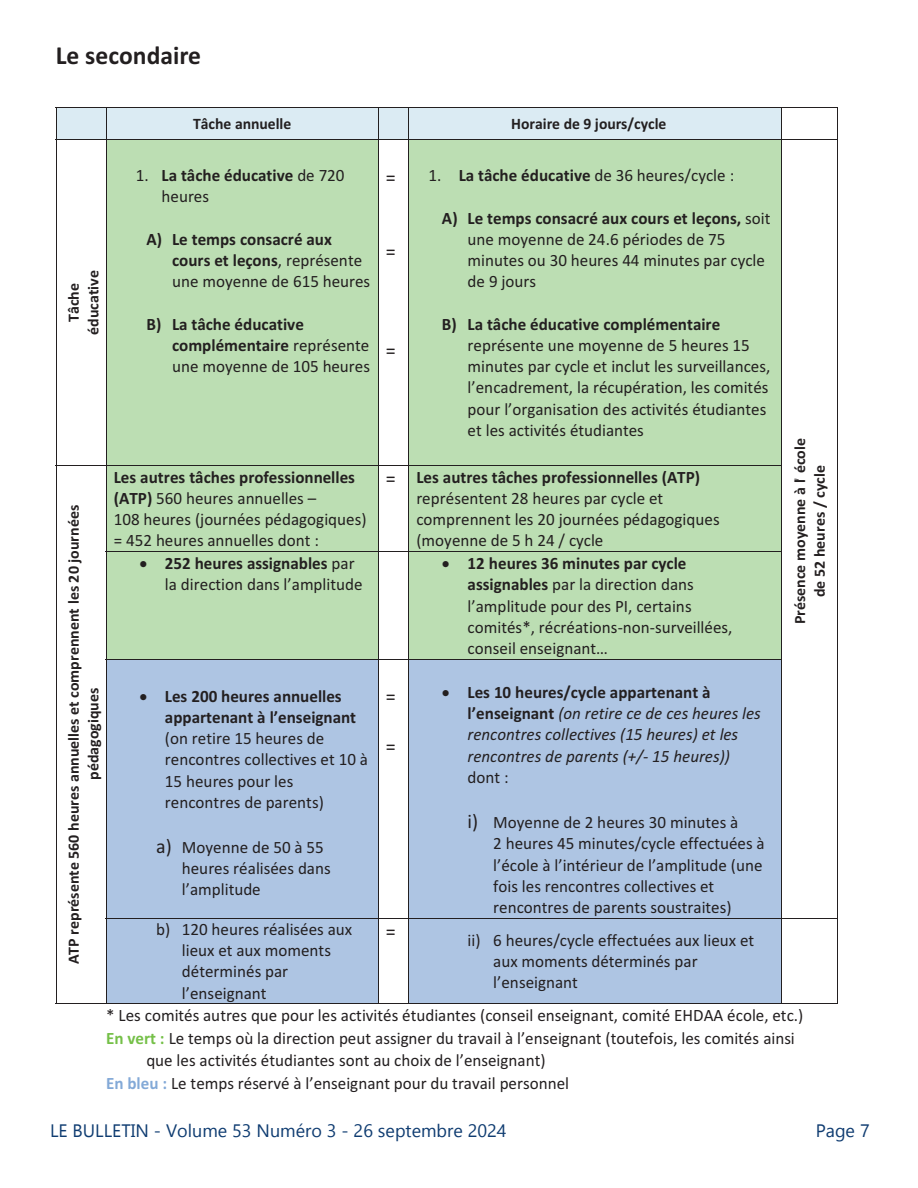
<style>
.page{position:relative;width:918px;height:1188px;background:#fff}
.page>*{position:absolute;margin:0;border:0;box-sizing:border-box;transform-origin:0 0}
.t1{font:26.1px "Calibri Bold 3";color:#231f20}
.t2{font:20.4px "Calibri 4";color:#231f20}
.t3{font:18px "Gadugi";color:#0f3c71}
.t4{font:17.4px/21.1px "Calibri 4";color:#231f20}
.t5{font:17.4px/21.5px "Calibri 5";color:#231f20}
.t6{font:17.4px/21.3px "Calibri Bold 3";color:#231f20}
.t7{font:italic 17.4px/21.3px "Calibri";color:#231f20}
.t8{font:16.05px "Calibri Bold 3";color:#231f20}
.t9{font:15.75px/19.6px "Calibri Bold 3";color:#231f20;text-align:center}
.s1{font-family:"Calibri 4"}
.s2{font-family:"Calibri Bold 3"}
.s3{font-family:"Calibri 5"}
.s4{font-size:20.4px}
.s5{font-family:"Calibri Bold 4"}
.s6{font-family:"Calibri Bold 3";font-style:normal}
.s7{font-family:"Calibri Bold 4";font-style:normal}
.s8{font-family:"Calibri 4";font-style:normal}
.s9{font-family:"Calibri Bold 3";color:#75c048}
.s10{font-family:"Calibri Bold 3";color:#83a9d7}
</style>
<div class="page">
<div style="left:56px;top:108px;width:50px;height:31px;background:#dbebf3"></div>
<div style="left:106px;top:108px;width:272px;height:31px;background:#dbebf3"></div>
<div style="left:379px;top:108px;width:29px;height:31px;background:#dbebf3"></div>
<div style="left:409px;top:108px;width:372px;height:31px;background:#dbebf3"></div>
<hr style="left:56px;top:107px;width:322px;height:1px;background:#231f20">
<hr style="left:378px;top:107px;width:460px;height:1px;background:#231f20">
<hr style="left:56px;top:108px;width:1px;height:31px;background:#231f20">
<hr style="left:106px;top:108px;width:1px;height:31px;background:#231f20">
<hr style="left:378px;top:108px;width:1px;height:31px;background:#231f20">
<hr style="left:408px;top:108px;width:1px;height:31px;background:#231f20">
<hr style="left:781px;top:108px;width:1px;height:31px;background:#231f20">
<hr style="left:837px;top:108px;width:1px;height:31px;background:#231f20">
<div style="left:106px;top:140px;width:272px;height:325px;background:#bcdeb3"></div>
<div style="left:409px;top:140px;width:372px;height:325px;background:#bcdeb3"></div>
<hr style="left:56px;top:139px;width:322px;height:1px;background:#231f20">
<hr style="left:378px;top:139px;width:460px;height:1px;background:#231f20">
<hr style="left:56px;top:140px;width:1px;height:325px;background:#231f20">
<hr style="left:106px;top:140px;width:1px;height:325px;background:#231f20">
<hr style="left:378px;top:140px;width:1px;height:325px;background:#231f20">
<hr style="left:408px;top:140px;width:1px;height:325px;background:#231f20">
<hr style="left:781px;top:140px;width:1px;height:325px;background:#231f20">
<hr style="left:837px;top:140px;width:1px;height:325px;background:#231f20">
<div style="left:106px;top:466px;width:272px;height:85px;background:#bcdeb3"></div>
<div style="left:409px;top:466px;width:372px;height:85px;background:#bcdeb3"></div>
<hr style="left:56px;top:465px;width:322px;height:1px;background:#231f20">
<hr style="left:378px;top:465px;width:404px;height:1px;background:#231f20">
<hr style="left:56px;top:466px;width:1px;height:85px;background:#231f20">
<hr style="left:106px;top:466px;width:1px;height:85px;background:#231f20">
<hr style="left:378px;top:466px;width:1px;height:85px;background:#231f20">
<hr style="left:408px;top:466px;width:1px;height:85px;background:#231f20">
<hr style="left:781px;top:466px;width:1px;height:85px;background:#231f20">
<hr style="left:837px;top:466px;width:1px;height:85px;background:#231f20">
<div style="left:106px;top:552px;width:272px;height:107px;background:#bcdeb3"></div>
<div style="left:409px;top:552px;width:372px;height:107px;background:#bcdeb3"></div>
<hr style="left:106px;top:551px;width:272px;height:1px;background:#231f20">
<hr style="left:378px;top:551px;width:404px;height:1px;background:#231f20">
<hr style="left:56px;top:552px;width:1px;height:107px;background:#231f20">
<hr style="left:106px;top:552px;width:1px;height:107px;background:#231f20">
<hr style="left:378px;top:552px;width:1px;height:107px;background:#231f20">
<hr style="left:408px;top:552px;width:1px;height:107px;background:#231f20">
<hr style="left:781px;top:552px;width:1px;height:107px;background:#231f20">
<hr style="left:837px;top:552px;width:1px;height:107px;background:#231f20">
<div style="left:106px;top:659px;width:272px;height:259px;background:#aec5e3"></div>
<div style="left:409px;top:659px;width:372px;height:259px;background:#aec5e3"></div>
<hr style="left:106px;top:659px;width:272px;height:1px;background:#231f20">
<hr style="left:378px;top:659px;width:404px;height:1px;background:#231f20">
<hr style="left:56px;top:659px;width:1px;height:259px;background:#231f20">
<hr style="left:106px;top:659px;width:1px;height:259px;background:#231f20">
<hr style="left:378px;top:659px;width:1px;height:259px;background:#231f20">
<hr style="left:408px;top:659px;width:1px;height:259px;background:#231f20">
<hr style="left:781px;top:659px;width:1px;height:259px;background:#231f20">
<hr style="left:837px;top:659px;width:1px;height:259px;background:#231f20">
<div style="left:106px;top:919px;width:272px;height:84px;background:#aec5e3"></div>
<div style="left:409px;top:919px;width:372px;height:84px;background:#aec5e3"></div>
<hr style="left:106px;top:918px;width:272px;height:1px;background:#231f20">
<hr style="left:378px;top:918px;width:460px;height:1px;background:#231f20">
<hr style="left:56px;top:919px;width:1px;height:85px;background:#231f20">
<hr style="left:56px;top:1004px;width:50px;height:1px;background:#231f20">
<hr style="left:106px;top:919px;width:1px;height:85px;background:#231f20">
<hr style="left:106px;top:1004px;width:272px;height:1px;background:#231f20">
<hr style="left:378px;top:919px;width:1px;height:85px;background:#231f20">
<hr style="left:408px;top:919px;width:1px;height:85px;background:#231f20">
<hr style="left:409px;top:1004px;width:372px;height:1px;background:#231f20">
<hr style="left:781px;top:919px;width:1px;height:85px;background:#231f20">
<hr style="left:782px;top:1004px;width:55px;height:1px;background:#231f20">
<hr style="left:837px;top:919px;width:1px;height:85px;background:#231f20">
<p class="t1" style="left:56px;top:46px;width:147px">Le secondaire</p>
<p class="t8" style="left:193px;top:118px;width:100px">Tâche annuelle</p>
<p class="t8" style="left:511px;top:118px;width:157px">Horaire de 9 jours/cycle</p>
<p class="t9" style="left:65px;top:335px;width:66px;rotate:-90deg">Tâche éducative</p>
<p class="t6" style="left:162px;top:166px;width:184px;text-indent:-26px"><span class="s1">1.</span> La tâche éducative <span class="s1">de 720 heures</span></p>
<p class="t6" style="left:172px;top:230px;width:200px;text-indent:-26px">A) Le temps consacré aux cours et leçons<span class="s1">, représente une moyenne de 615 heures</span></p>
<p class="t6" style="left:172px;top:315px;width:200px;text-indent:-26px">B) La tâche éducative complémentaire <span class="s1">représente une moyenne de 105 heures</span></p>
<p class="t2" style="left:386px;top:170px;width:11px">=</p>
<p class="t2" style="left:386px;top:244px;width:11px">=</p>
<p class="t2" style="left:386px;top:343px;width:11px">=</p>
<p class="t4" style="left:428px;top:166px;width:307px">1. <span class="s2">La tâche éducative</span> de 36 heures/cycle :</p>
<p class="t4" style="left:468px;top:209px;width:304px;text-indent:-26px"><span class="s2">A) Le temps consacré aux cours et leçons,</span> soit une moyenne de 24.6 périodes de 75 minutes ou 30 heures 44 minutes par cycle de 9 jours</p>
<p class="t4" style="left:468px;top:315px;width:304px;text-indent:-26px"><span class="s2">B) La tâche éducative complémentaire </span>représente une moyenne de 5 heures 15 minutes par cycle et inclut les surveillances, <span class="s3">l’encadrement, la récupération, les comités pour l’organisation</span> des activités étudiantes et les activités étudiantes</p>
<p class="t9" style="left:65px;top:964px;width:461px;rotate:-90deg">ATP représente 560 heures annuelles et comprennent les 20 journées pédagogiques</p>
<p class="t4" style="left:114px;top:468px;width:254px"><span class="s2">Les autres tâches professionnelles (ATP)</span> 560 heures annuelles <span class="s3">–<br></span>108 heures (journées pédagogiques) = 452 heures annuelles dont :</p>
<p class="t4" style="left:416px;top:468px;width:305px;text-indent:-30px"><span class="s4">=</span> <span class="s2">Les autres tâches professionnelles (ATP) </span>représentent 28 heures par cycle et comprennent les 20 journées pédagogiques (moyenne de 5 h 24 / cycle</p>
<p class="t5" style="left:165px;top:554px;width:199px;text-indent:-26px">• <span class="s2">252 heures assignables</span> <span class="s1">par </span>la direction dans l’amplitude</p>
<p class="t4" style="left:468px;top:554px;width:266px;text-indent:-26px">• <span class="s2">12 heures 36 minutes par cycle assignables</span> par la direction dans <span class="s3">l’amplitude</span> pour des PI, certains comités*, récréations-non-surveillées, conseil enseignant<span class="s3">…</span></p>
<p class="t4" style="left:165px;top:687px;width:205px;text-indent:-26px">• <span class="s2">Les 200 heures annuelles appartenant à l</span><span class="s5">’enseignant </span>(on retire 15 heures de rencontres collectives et 10 à<br>15 heures pour les rencontres de parents)</p>
<p class="t4" style="left:182px;top:838px;width:150px;text-indent:-26px"><span class="s4">a)</span> Moyenne de 50 à 55 heures réalisées dans <span class="s3">l’amplitude</span></p>
<p class="t7" style="left:468px;top:683px;width:295px;text-indent:-26px">• <span class="s6">Les 10 heures/cycle appartenant à </span><span class="s7">l’enseignant</span> (on retire ce de ces heures les rencontres collectives (15 heures) et les rencontres de parents (+/- 15 heures)) <span class="s8">dont :</span></p>
<p class="t4" style="left:493px;top:813px;width:273px;text-indent:-26px"><span class="s4">i)</span> Moyenne de 2 heures 30 minutes à<br>2 heures 45 minutes/cycle effectuées à <span class="s3">l’école à l’intérieur de l’amplitude</span> (une fois les rencontres collectives et rencontres de parents soustraites)</p>
<p class="t2" style="left:386px;top:690px;width:11px">=</p>
<p class="t2" style="left:386px;top:739px;width:11px">=</p>
<p class="t4" style="left:182px;top:920px;width:172px;text-indent:-26px">b) 120 heures réalisées aux lieux et aux moments déterminés par <span class="s3">l’enseignant</span></p>
<p class="t2" style="left:386px;top:924px;width:11px">=</p>
<p class="t4" style="left:493px;top:931px;width:262px;text-indent:-26px">ii) 6 heures/cycle effectuées aux lieux et aux moments déterminés par <span class="s3">l’enseignant</span></p>
<p class="t9" style="left:791px;top:624px;width:188px;rotate:-90deg">Présence moyenne à l<span class="s5">’</span> école de 52 heures / cycle</p>
<p class="t4" style="left:106px;top:1006px;width:699px">* Les comités autres que pour les activités étudiantes (conseil enseignant, comité EHDAA école, etc.)</p>
<p class="t5" style="left:106px;top:1029px;width:690px"><span class="s9">En vert :</span> <span class="s1">Le temps où la direction peut assigner</span> du travail à l’enseignant (toutefois, les comités <span class="s1">ainsi</span></p>
<p class="t5" style="left:146px;top:1052px;width:401px"><span class="s1">que les activités étudiantes</span> sont au choix de l’enseignant)</p>
<p class="t5" style="left:106px;top:1074px;width:465px"><span class="s10">En bleu :</span> Le temps réservé à l’enseignant pour du travail personnel</p>
<p class="t3" style="left:50px;top:1118px;width:458px">LE BULLETIN - Volume 53 Numéro 3 - 26 septembre 2024</p>
<p class="t3" style="left:816px;top:1118px;width:55px">Page 7</p>
</div>
